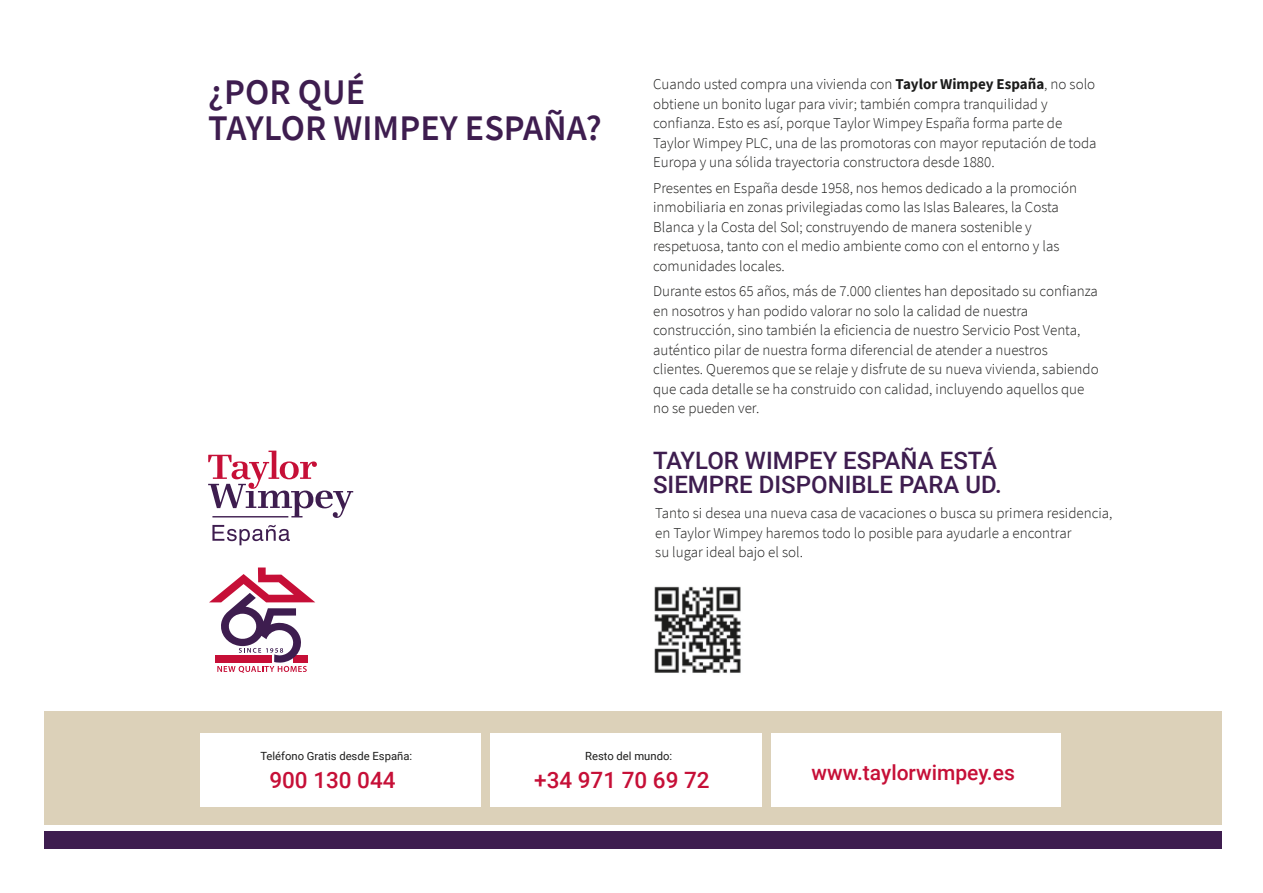
<style>
.page{position:relative;width:1263px;height:893px;background:#fff}
.page>*{position:absolute;margin:0;border:0;box-sizing:border-box;transform-origin:0 0}
.t1{font:600 36px/36px "Source Sans Pro";color:#3e1d4f}
.t2{font:500 24px/24px "Roboto";color:#3e1d4f}
.t3{font:500 22.5px "Roboto";color:#c60f37}
.t4{font:500 21px "Roboto";color:#c60f37}
.t5{font:300 15px/19.5px "Source Sans Pro";color:#1c1c1b}
.t6{font:11.25px "Roboto";color:#1c1c1b}
.s1{font-weight:700}
</style>
<div class="page">
<div style="left:44px;top:711px;width:1178px;height:113px;background:#dcd1b9"></div>
<div style="left:44px;top:832px;width:1178px;height:17px;background:#3e1d4f"></div>
<div style="left:200px;top:733px;width:860px;height:73px;background:#fff"></div>
<div style="left:482px;top:723px;width:8px;height:95px;background:#dcd1b9"></div>
<div style="left:762px;top:723px;width:9px;height:95px;background:#dcd1b9"></div>
<img style="left:654px;top:586px;width:87px;height:87px">
<svg style="left:212px;top:525px;width:78px;height:20px"></svg>
<svg style="left:208px;top:451px;width:145px;height:67px"></svg>
<svg style="left:209px;top:567px;width:106px;height:106px"></svg>
<h1 class="t1" style="left:208px;top:73px;width:395px">¿POR QUÉ<br>TAYLOR WIMPEY ESPAÑA?</h1>
<p class="t5" style="left:653px;top:74px;width:445px">Cuando usted compra una vivienda con <span class="s1">Taylor Wimpey España</span>, no solo obtiene un bonito lugar para vivir; también compra tranquilidad y confianza. Esto es así, porque Taylor Wimpey España forma parte de Taylor Wimpey PLC, una de las promotoras con mayor reputación de toda Europa y una sólida trayectoria constructora desde 1880.</p>
<p class="t5" style="left:653px;top:178px;width:425px">Presentes en España desde 1958, nos hemos dedicado a la promoción inmobiliaria en zonas privilegiadas como las Islas Baleares, la Costa Blanca y la Costa del Sol; construyendo de manera sostenible y respetuosa, tanto con el medio ambiente como con el entorno y las comunidades locales.</p>
<p class="t5" style="left:653px;top:281px;width:447px">Durante estos 65 años, más de 7.000 clientes han depositado su confianza en nosotros y han podido valorar no solo la calidad de nuestra construcción, sino también la eficiencia de nuestro Servicio Post Venta, auténtico pilar de nuestra forma diferencial de atender a nuestros clientes. Queremos que se relaje y disfrute de su nueva vivienda, sabiendo que cada detalle se ha construido con calidad, incluyendo aquellos que no se pueden ver.</p>
<h2 class="t2" style="left:653px;top:448px;width:350px">TAYLOR WIMPEY ESPAÑA ESTÁ<br>SIEMPRE DISPONIBLE PARA UD.</h2>
<p class="t5" style="left:655px;top:504px;width:459px">Tanto si desea una nueva casa de vacaciones o busca su primera residencia, en Taylor Wimpey haremos todo lo posible para ayudarle a encontrar<br>su lugar ideal bajo el sol.</p>
<p class="t6" style="left:260px;top:748px;width:153px">Teléfono Gratis desde España:</p>
<h3 class="t3" style="left:269px;top:764px;width:128px">900 130 044</h3>
<p class="t6" style="left:585px;top:748px;width:89px">Resto del mundo:</p>
<h3 class="t3" style="left:534px;top:764px;width:177px">+34 971 70 69 72</h3>
<h3 class="t4" style="left:811px;top:758px;width:205px">www.taylorwimpey.es</h3>
</div>
